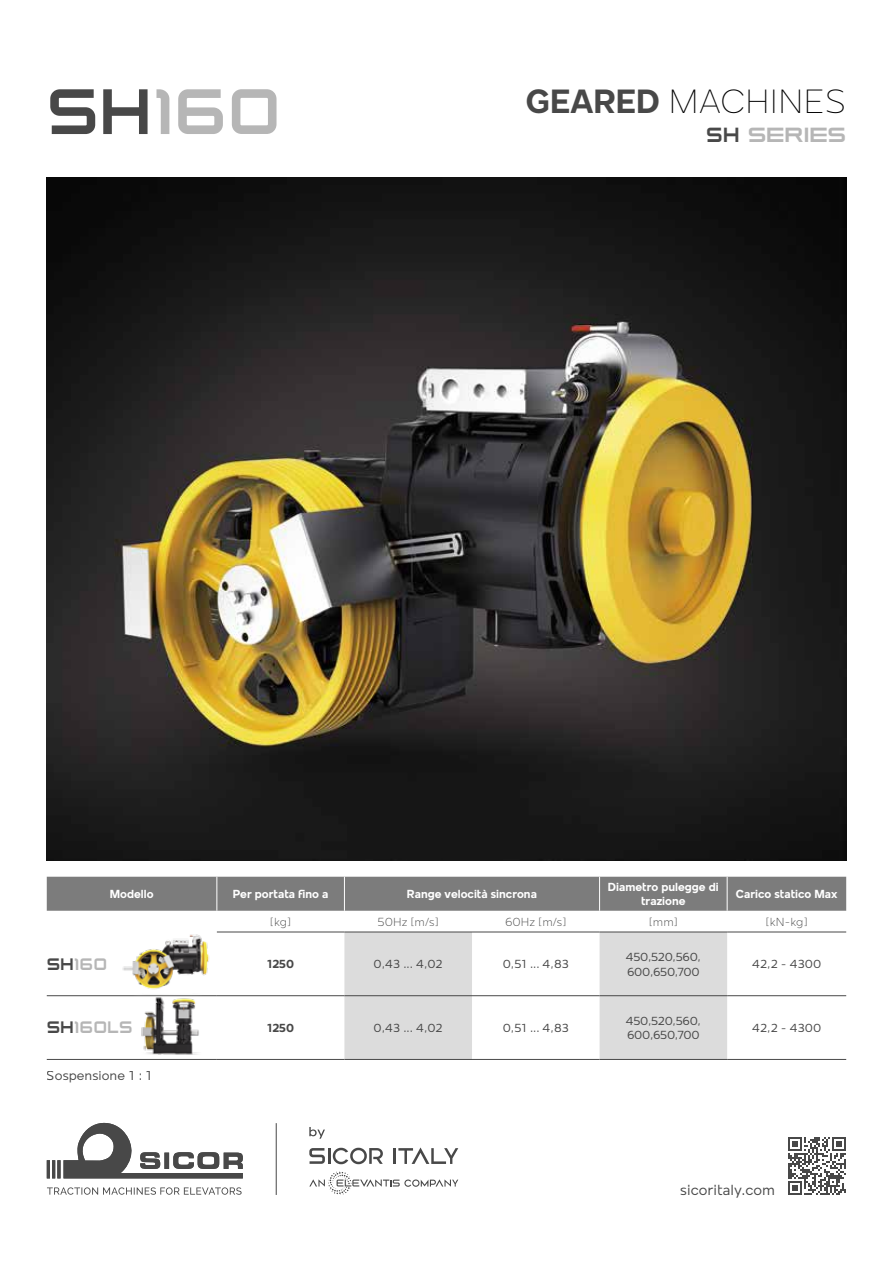
<style>
.page{position:relative;width:893px;height:1263px;background:#fff}
.page>*{position:absolute;margin:0;border:0;box-sizing:border-box;transform-origin:0 0}
.t1{font:800 63.9px "Horyzen";color:#b6b6b6}
.t2{font:100 34.5px "Mollen";color:#000}
.t3{font:800 20.4px "Horyzen";letter-spacing:-.03em;color:#b6b6b6;scale:1.13 1}
.t4{font:800 16.5px "Horyzen";color:#b6b6b6}
.t5{font:15px "Mollen";color:#484848}
.t6{font:13.5px "Mollen";color:#484848}
.t7{font:12px/14.4px "Mollen";letter-spacing:-.03em;color:#484848}
.t8{font:700 12px/14.4px "Mollen";color:#fff;text-align:center}
.t9{font:300 12px "Mollen";color:#484848}
.t10{font:700 12px "Mollen";color:#484848}
.s1{color:#484848}
.s2{font-weight:700;color:#484848}
</style>
<div class="page">
<div style="left:47px;top:877px;width:799px;height:34px;background:#7c7c7c"></div>
<svg style="left:344px;top:933px;width:383px;height:126px;fill:#dcdcdc"></svg>
<hr style="left:217px;top:877px;width:1px;height:34px;background:#fff">
<hr style="left:344px;top:877px;width:1px;height:34px;background:#fff">
<hr style="left:599px;top:877px;width:1px;height:34px;background:#fff">
<hr style="left:727px;top:877px;width:1px;height:34px;background:#fff">
<hr style="left:217px;top:932px;width:127px;height:1px;background:#484848">
<hr style="left:344px;top:932px;width:128px;height:1px;background:#484848">
<hr style="left:472px;top:932px;width:128px;height:1px;background:#484848">
<hr style="left:600px;top:932px;width:127px;height:1px;background:#484848">
<hr style="left:727px;top:932px;width:119px;height:1px;background:#484848">
<hr style="left:344px;top:995px;width:128px;height:1px;background:#484848">
<hr style="left:472px;top:995px;width:128px;height:1px;background:#484848">
<hr style="left:600px;top:995px;width:127px;height:1px;background:#484848">
<hr style="left:727px;top:995px;width:119px;height:1px;background:#484848">
<hr style="left:344px;top:1059px;width:128px;height:1px;background:#484848">
<hr style="left:472px;top:1059px;width:128px;height:1px;background:#484848">
<hr style="left:600px;top:1059px;width:127px;height:1px;background:#484848">
<hr style="left:727px;top:1059px;width:119px;height:1px;background:#484848">
<hr style="left:47px;top:995px;width:170px;height:1px;background:#484848">
<hr style="left:217px;top:995px;width:127px;height:1px;background:#484848">
<hr style="left:47px;top:1059px;width:170px;height:1px;background:#484848">
<hr style="left:217px;top:1059px;width:127px;height:1px;background:#484848">
<img style="left:116px;top:931px;width:104px;height:66px">
<img style="left:135px;top:994px;width:71px;height:61px">
<svg style="left:47px;top:1187px;width:195px;height:8px"></svg>
<svg style="left:47px;top:1122px;width:196px;height:56px"></svg>
<hr style="left:276px;top:1123px;width:1px;height:72px;background:#484848">
<svg style="left:309px;top:1171px;width:149px;height:24px"></svg>
<svg style="left:309px;top:1148px;width:74px;height:16px"></svg>
<hr style="left:393px;top:1148px;width:3px;height:16px;background:#484848">
<svg style="left:398px;top:1147px;width:60px;height:17px"></svg>
<svg style="left:309px;top:1127px;width:16px;height:12px"></svg>
<svg style="left:788px;top:1137px;width:58px;height:58px"></svg>
<img style="left:47px;top:178px;width:799px;height:682px">
<h1 class="t1" style="left:47px;top:74px;width:236px"><span class="s1">SH</span>160</h1>
<h2 class="t2" style="left:526px;top:82px;width:322px"><span class="s2">GEARED</span> MACHINES</h2>
<h3 class="t3" style="left:706px;top:123px;width:125px"><span class="s1">SH</span> SERIES</h3>
<p class="t8" style="left:110px;top:887px;width:45px">Modello</p>
<p class="t8" style="left:233px;top:887px;width:97px">Per portata fino a</p>
<p class="t8" style="left:407px;top:887px;width:132px">Range velocità sincrona</p>
<p class="t8" style="left:608px;top:879px;width:112px">Diametro pulegge di trazione</p>
<p class="t8" style="left:736px;top:887px;width:103px">Carico statico Max</p>
<p class="t9" style="left:270px;top:915px;width:23px">[kg]</p>
<p class="t9" style="left:378px;top:915px;width:63px">50Hz [m/s]</p>
<p class="t9" style="left:505px;top:915px;width:63px">60Hz [m/s]</p>
<p class="t9" style="left:649px;top:915px;width:31px">[mm]</p>
<p class="t9" style="left:765px;top:915px;width:44px">[kN-kg]</p>
<h3 class="t4" style="left:47px;top:954px;width:62px"><span class="s1">SH</span>160</h3>
<p class="t10" style="left:267px;top:957px;width:29px">1250</p>
<p class="t7" style="left:374px;top:957px;width:71px">0,43 ... 4,02</p>
<p class="t7" style="left:503px;top:957px;width:68px">0,51 ... 4,83</p>
<p class="t7" style="left:626px;top:950px;width:77px">450,520,560,<br>600,650,700</p>
<p class="t7" style="left:752px;top:957px;width:71px">42,2 - 4300</p>
<h3 class="t4" style="left:47px;top:1018px;width:87px"><span class="s1">SH</span>160LS</h3>
<p class="t10" style="left:267px;top:1021px;width:29px">1250</p>
<p class="t7" style="left:374px;top:1021px;width:71px">0,43 ... 4,02</p>
<p class="t7" style="left:503px;top:1021px;width:68px">0,51 ... 4,83</p>
<p class="t7" style="left:626px;top:1013px;width:77px">450,520,560,<br>600,650,700</p>
<p class="t7" style="left:752px;top:1021px;width:71px">42,2 - 4300</p>
<p class="t6" style="left:47px;top:1068px;width:107px">Sospensione 1 : 1</p>
<p class="t5" style="left:680px;top:1181px;width:96px">sicoritaly.com</p>
</div>
